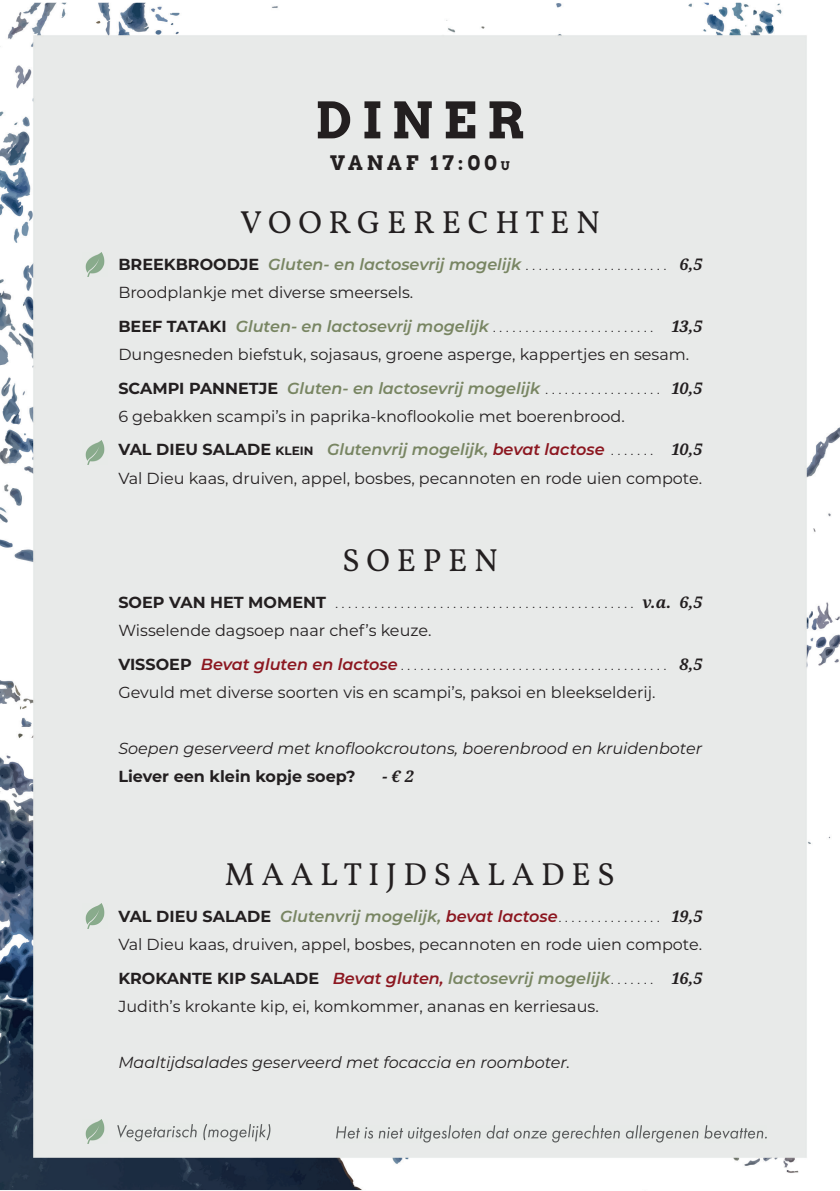
<style>
.page{position:relative;width:840px;height:1191px;background:#fff}
.page>*{position:absolute;margin:0;border:0;box-sizing:border-box;transform-origin:0 0}
.t1{font:700 50px "Arvo";letter-spacing:.2em;color:#231f20}
.t2{font:32px "Vollkorn";letter-spacing:.21em;color:#231f20}
.t3{font:700 20px "Arvo";letter-spacing:.2em;color:#231f20}
.t4{font:16px/28px "Montserrat";color:#231f20}
.t5{font:italic 16px "Montserrat";color:#231f20}
.t6{font:300 16px/28px "Montserrat";color:#231f20}
.t7{font:700 16px "Montserrat";color:#231f20}
.t8{font:italic 700 16px "Noto Serif";color:#231f20}
.s1{font-size:12px}
.s2{font-weight:700}
.s3{font-weight:600;font-style:italic;color:#788562}
.s4{font-weight:300}
.s5{font-family:"Noto Serif";font-weight:700;font-style:italic}
.s6{font-weight:700;font-size:12px}
.s7{font-weight:600;font-style:italic;color:#8c1720}
.s8{font-weight:400}
</style>
<div class="page">
<img style="left:0;top:3px;width:839px;height:1187px">
<img style="left:82px;top:252px;width:25px;height:25px">
<img style="left:82px;top:440px;width:25px;height:24px">
<img style="left:82px;top:904px;width:25px;height:24px">
<img style="left:336px;top:1125px;width:430px;height:17px">
<img style="left:82px;top:1119px;width:25px;height:24px">
<img style="left:117px;top:1124px;width:153px;height:17px">
<h1 class="t1" style="left:315px;top:89px;width:210px">DINER</h1>
<p class="t3" style="left:330px;top:151px;width:181px">VANAF 17:00 <span class="s1">U</span></p>
<h2 class="t2" style="left:240px;top:199px;width:361px">VOORGERECHTEN</h2>
<p class="t4" style="left:118px;top:250px;width:585px"><span class="s2">BREEKBROODJE</span> <span class="s3">Gluten- en lactosevrij mogelijk</span> <span class="s4">. . . . . . . . . . . . . . . . . . . . . .</span> <span class="s5">6,5<br></span>Broodplankje met diverse smeersels.</p>
<p class="t4" style="left:118px;top:312px;width:585px"><span class="s2">BEEF TATAKI</span> <span class="s3">Gluten- en lactosevrij mogelijk</span> <span class="s4">. . . . . . . . . . . . . . . . . . . . . . . . .</span> <span class="s5">13,5<br></span>Dungesneden biefstuk, sojasaus, groene asperge, kappertjes en sesam.</p>
<p class="t4" style="left:118px;top:373px;width:585px"><span class="s2">SCAMPI PANNETJE</span> <span class="s3">Gluten- en lactosevrij mogelijk</span> <span class="s4">. . . . . . . . . . . . . . . . . .</span> <span class="s5">10,5<br></span>6 gebakken scampi’s in paprika-knoflookolie met boerenbrood.</p>
<p class="t4" style="left:118px;top:435px;width:585px"><span class="s2">VAL DIEU SALADE</span> <span class="s6">KLEIN</span> <span class="s3">Glutenvrij mogelijk,</span> <span class="s7">bevat lactose</span> <span class="s4">. . . . . . .</span> <span class="s5">10,5<br></span>Val Dieu kaas, druiven, appel, bosbes, pecannoten en rode uien compote.</p>
<h2 class="t2" style="left:342px;top:536px;width:157px">SOEPEN</h2>
<p class="t6" style="left:118px;top:588px;width:585px"><span class="s2">SOEP VAN HET MOMENT</span> .............................................. <span class="s5">v.a. 6,5<br></span><span class="s8">Wisselende dagsoep naar chef’s keuze.</span></p>
<p class="t4" style="left:118px;top:650px;width:585px"><span class="s2">VISSOEP</span> <span class="s7">Bevat gluten en lactose</span> <span class="s4">.........................................</span> <span class="s5">8,5<br></span>Gevuld met diverse soorten vis en scampi’s, paksoi en bleekselderij.</p>
<p class="t5" style="left:118px;top:737px;width:585px">Soepen geserveerd met knoflookcroutons, boerenbrood en kruidenboter</p>
<p class="t7" style="left:118px;top:765px;width:238px">Liever een klein kopje soep?</p>
<p class="t8" style="left:382px;top:765px;width:33px">- € 2</p>
<h2 class="t2" style="left:225px;top:850px;width:391px">MAALTIJDSALADES</h2>
<p class="t4" style="left:118px;top:902px;width:585px"><span class="s2">VAL DIEU SALADE</span> <span class="s3">Glutenvrij mogelijk,</span> <span class="s7">bevat lactose</span> <span class="s4">. . . . . . . . . . . . . . . .</span> <span class="s5">19,5<br></span>Val Dieu kaas, druiven, appel, bosbes, pecannoten en rode uien compote.</p>
<p class="t4" style="left:118px;top:964px;width:585px"><span class="s2">KROKANTE KIP SALADE</span> <span class="s7">Bevat gluten,</span> <span class="s3">lactosevrij mogelijk</span> <span class="s4">. . . . . . .</span> <span class="s5">16,5<br></span>Judith’s krokante kip, ei, komkommer, ananas en kerriesaus.</p>
<p class="t5" style="left:118px;top:1051px;width:453px">Maaltijdsalades geserveerd met focaccia en roomboter.</p>
</div>
